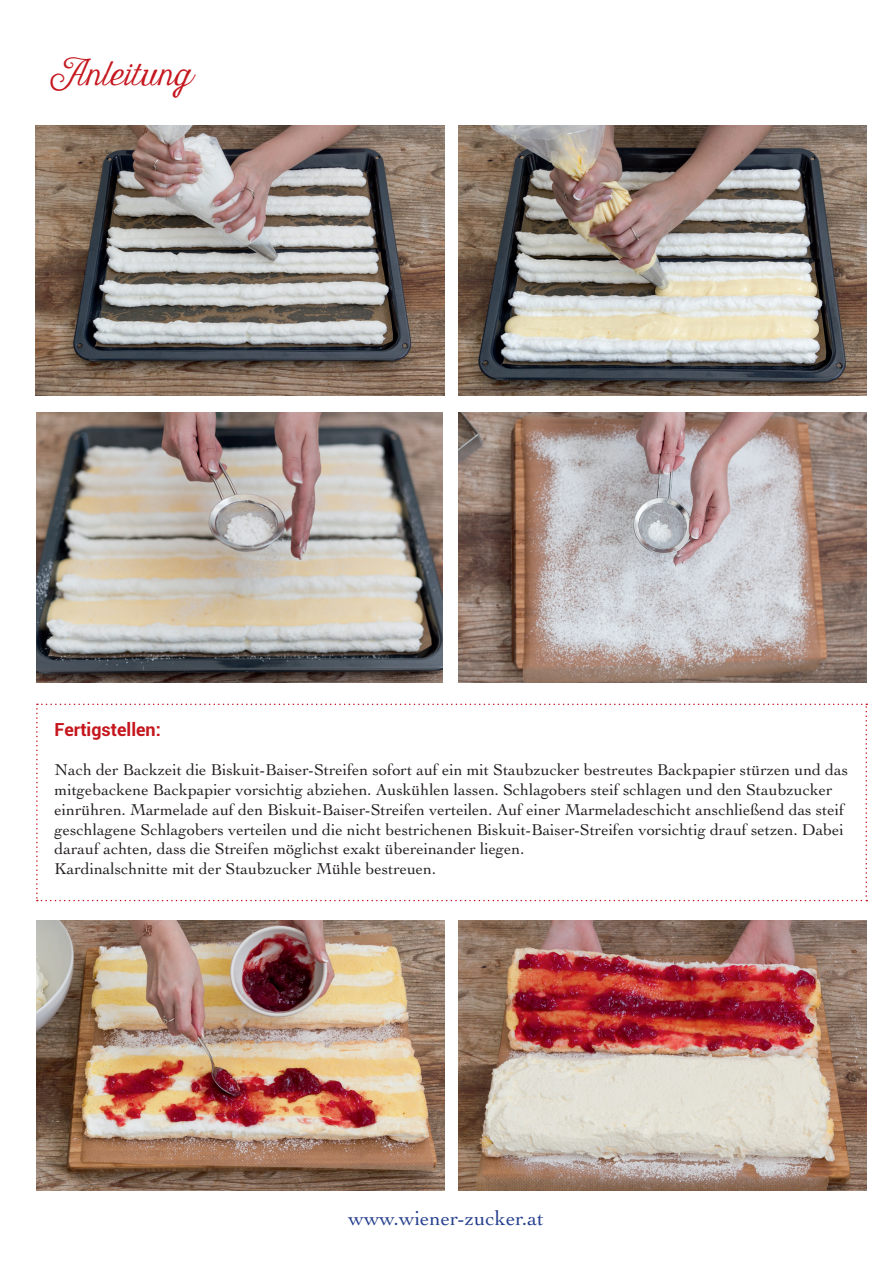
<style>
.page{position:relative;width:893px;height:1263px;background:#fff}
.page>*{position:absolute;margin:0;border:0;box-sizing:border-box;transform-origin:0 0}
.t1{font:30px "Harman Script";color:#c5161d}
.t2{font:21px "Cochin LT Std";color:#253f8e}
.t3{font:700 18px "Roboto";color:#c5161d}
.t4{font:16.5px/19.8px "Cochin LT Std";color:#231f20}
</style>
<div class="page">
<svg style="left:36px;top:703px;width:831px;height:198px"></svg>
<img style="left:458px;top:125px;width:408px;height:270px">
<img style="left:35px;top:125px;width:409px;height:270px">
<img style="left:458px;top:412px;width:408px;height:270px">
<img style="left:36px;top:412px;width:407px;height:270px">
<img style="left:36px;top:921px;width:408px;height:270px">
<img style="left:458px;top:921px;width:408px;height:270px">
<h1 class="t1" style="left:46px;top:57px;width:147px">Anleitung</h1>
<p class="t3" style="left:55px;top:716px;width:108px">Fertigstellen:</p>
<p class="t4" style="left:55px;top:760px;width:795px">Nach der Backzeit die Biskuit-Baiser-Streifen sofort auf ein mit Staubzucker bestreutes Backpapier stürzen und das mitgebackene Backpapier vorsichtig abziehen. Auskühlen lassen. Schlagobers steif schlagen und den Staubzucker einrühren. Marmelade auf den Biskuit-Baiser-Streifen verteilen. Auf einer Marmeladeschicht anschließend das steif geschlagene Schlagobers verteilen und die nicht bestrichenen Biskuit-Baiser-Streifen vorsichtig drauf setzen. Dabei darauf achten, dass die Streifen möglichst exakt übereinander liegen.<br>Kardinalschnitte mit der Staubzucker Mühle bestreuen.</p>
<p class="t2" style="left:348px;top:1206px;width:197px">www.wiener-zucker.at</p>
</div>
